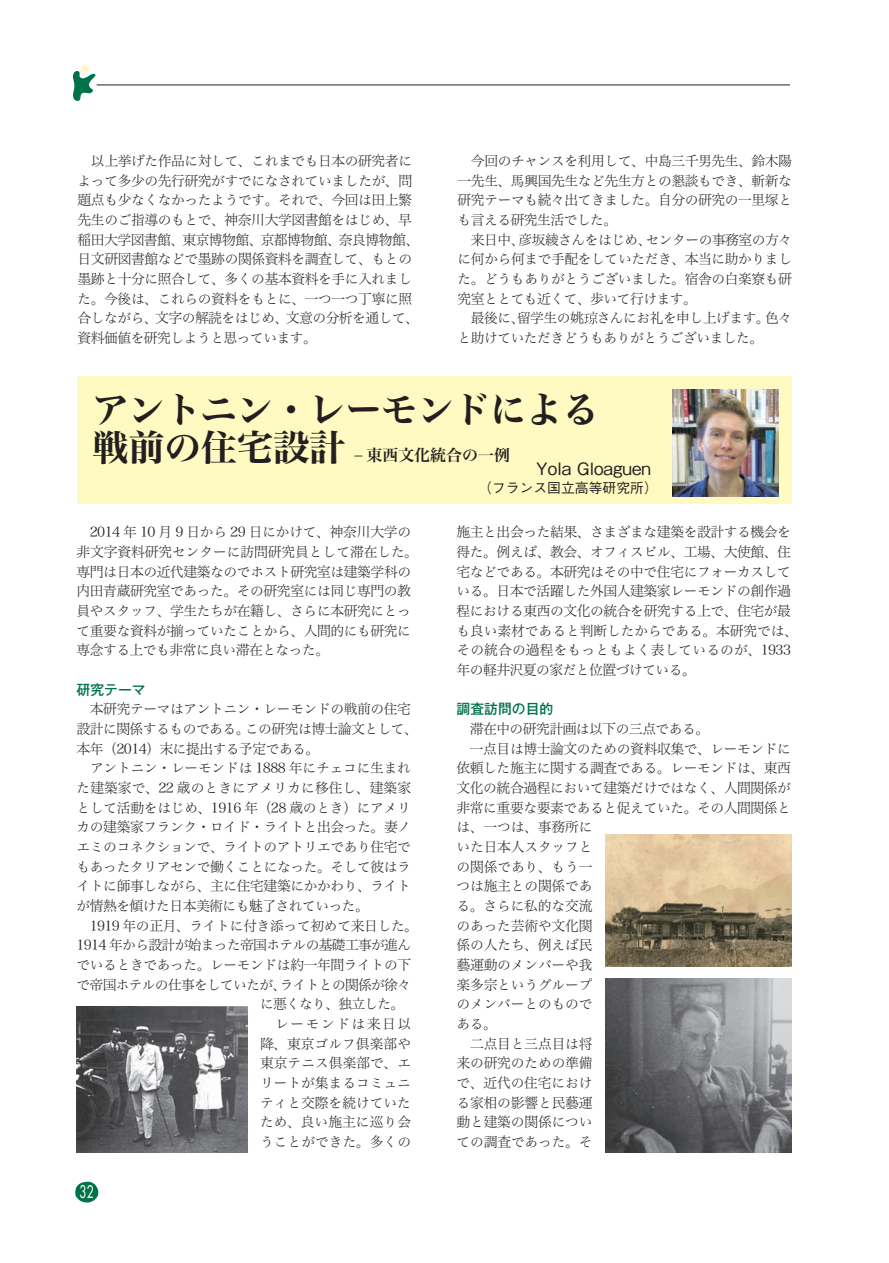
<style>
.page{position:relative;width:889px;height:1263px;background:#fff}
.page>*{position:absolute;margin:0;border:0;box-sizing:border-box;transform-origin:0 0}
.t1{font:36.15px/38.2px "Hira Min Std W7";color:#231f20}
.t2{font:500 16.95px "Gothic BBB Pr 6";color:#231f20}
.t3{font:16.95px "Futura Std";color:#fff;scale:.7 1}
.t4{font:15.9px "Hira Min Pro W6";color:#231f20}
.t5{font:13.8px/19.6px "Hira Min Std W2";letter-spacing:-.035em;color:#231f20}
.t6{font:13.8px "Hira Min Std W2";letter-spacing:-.005em;color:#231f20}
.t7{font:13.8px "Hira Min Std W2";letter-spacing:-.055em;color:#231f20}
.t8{font:13.8px "Hira Min Std W2";color:#231f20}
.t9{font:500 13.8px "Gothic BBB Pr 6";color:#231f20}
.t10{font:13.8px "Hira Min Std W2";letter-spacing:.105em;color:#231f20}
.t11{font:500 13.8px "Gothic MB101 Pro";color:#007249}
.s1{font-family:"Gothic MB101 Pro";font-weight:500;color:#007249}
</style>
<div class="page">
<hr style="left:97px;top:85px;width:693px;height:1px;background:#231f20">
<svg style="left:73px;top:65px;width:22px;height:36px"></svg>
<svg style="left:75px;top:1182px;width:23px;height:20px"></svg>
<svg style="left:584px;top:312px;width:13px;height:12px"></svg>
<img style="left:77px;top:1006px;width:170px;height:146px">
<img style="left:605px;top:834px;width:186px;height:133px">
<img style="left:605px;top:979px;width:186px;height:173px">
<div style="left:77px;top:376px;width:714px;height:128px;background:#fffac1"></div>
<img style="left:672px;top:389px;width:107px;height:108px">
<p class="t5" style="left:78px;top:150px;width:343px">　以上挙げた作品に対して、これまでも日本の研究者によって多少の先行研究がすでになされていましたが、問題点も少なくなかったようです。それで、今回は田上繁先生のご指導のもとで、神奈川大学図書館をはじめ、早稲田大学図書館、東京博物館、京都博物館、奈良博物館、日文研図書館などで墨跡の関係資料を調査して、もとの墨跡と十分に照合して、多くの基本資料を手に入れました。今後は、これらの資料をもとに、一つ一つ丁寧に照合しながら、文字の解読をはじめ、文意の分析を通して、資料価値を研究しようと思っています。</p>
<p class="t5" style="left:457px;top:150px;width:336px">　今回のチャンスを利用して、中島三千男先生、鈴木陽一先生、馬興国先生など先生方との懇談もでき、斬新な研究テーマも続々出てきました。自分の研究の一里塚とも言える研究生活でした。<br>　来日中、彦坂綾さんをはじめ、センターの事務室の方々に何から何まで手配をしていただき、本当に助かりました。どうもありがとうございました。宿舎の白楽寮も研究室ととても近くて、歩いて行けます。<br>　最後に、留学生の姚　さんにお礼を申し上げます。色々と助けていただきどうもありがとうございました。</p>
<p class="t1" style="left:92px;top:391px;width:507px">アントニン・レーモンドによる戦前の住宅設計</p>
<p class="t4" style="left:354px;top:441px;width:157px">– 東西文化統合の一例</p>
<p class="t2" style="left:536px;top:455px;width:116px">Yola Gloaguen</p>
<p class="t9" style="left:478px;top:477px;width:181px">（フランス国立高等研究所）</p>
<p class="t5" style="left:77px;top:522px;width:343px">　2014 年 10 月 9 日から 29 日にかけて、神奈川大学の非文字資料研究センターに訪問研究員として滞在した。専門は日本の近代建築なのでホスト研究室は建築学科の内田青蔵研究室であった。その研究室には同じ専門の教員やスタッフ、学生たちが在籍し、さらに本研究にとって重要な資料が揃っていたことから、人間的にも研究に専念する上でも非常に良い滞在となった。</p>
<p class="t11" style="left:77px;top:678px;width:71px">研究テーマ</p>
<p class="t5" style="left:77px;top:699px;width:336px">　本研究テーマはアントニン・レーモンドの戦前の住宅</p>
<p class="t5" style="left:77px;top:718px;width:343px">設計に関係するものである。この研究は博士論文として、</p>
<p class="t5" style="left:77px;top:738px;width:244px">本年（2014）末に提出する予定である。</p>
<p class="t5" style="left:77px;top:758px;width:336px">　アントニン・レーモンドは 1888 年にチェコに生まれ</p>
<p class="t8" style="left:77px;top:778px;width:336px">た建築家で、22 歳のときにアメリカに移住し、建築家</p>
<p class="t5" style="left:77px;top:797px;width:336px">として活動をはじめ、1916 年（28 歳のとき）にアメリ</p>
<p class="t5" style="left:77px;top:817px;width:336px">カの建築家フランク・ロイド・ライトと出会った。妻ノ</p>
<p class="t5" style="left:77px;top:836px;width:336px">エミのコネクションで、ライトのアトリエであり住宅で</p>
<p class="t5" style="left:77px;top:856px;width:336px">もあったタリアセンで働くことになった。そして彼はラ</p>
<p class="t5" style="left:77px;top:876px;width:336px">イトに師事しながら、主に住宅建築にかかわり、ライト</p>
<p class="t5" style="left:77px;top:895px;width:294px">が情熱を傾けた日本美術にも魅了されていった。</p>
<p class="t5" style="left:77px;top:915px;width:343px">　1919 年の正月、ライトに付き添って初めて来日した。</p>
<p class="t5" style="left:77px;top:935px;width:336px">1914 年から設計が始まった帝国ホテルの基礎工事が進ん</p>
<p class="t5" style="left:77px;top:954px;width:336px">でいるときであった。レーモンドは約一年間ライトの下</p>
<p class="t7" style="left:77px;top:975px;width:336px">で帝国ホテルの仕事をしていたが、ライトとの関係が徐々</p>
<p class="t7" style="left:260px;top:994px;width:146px">に悪くなり、独立した。</p>
<p class="t10" style="left:260px;top:1014px;width:153px">　レーモンドは来日以</p>
<p class="t6" style="left:260px;top:1034px;width:153px">降、東京ゴルフ倶楽部や</p>
<p class="t6" style="left:260px;top:1053px;width:153px">東京テニス倶楽部で、エ</p>
<p class="t6" style="left:260px;top:1073px;width:153px">リートが集まるコミュニ</p>
<p class="t6" style="left:260px;top:1093px;width:153px">ティと交際を続けていた</p>
<p class="t6" style="left:260px;top:1112px;width:153px">ため、良い施主に巡り会</p>
<p class="t6" style="left:260px;top:1132px;width:153px">うことができた。多くの</p>
<p class="t3" style="left:80px;top:1180px;width:22px">32</p>
<p class="t5" style="left:456px;top:522px;width:343px">施主と出会った結果、さまざまな建築を設計する機会を得た。例えば、教会、オフィスビル、工場、大使館、住宅などである。本研究はその中で住宅にフォーカスしている。日本で活躍した外国人建築家レーモンドの創作過程における東西の文化の統合を研究する上で、住宅が最も良い素材であると判断したからである。本研究では、その統合の過程をもっともよく表しているのが、1933年の軽井沢夏の家だと位置づけている。</p>
<p class="t5" style="left:456px;top:699px;width:336px"><span class="s1">調査訪問の目的<br></span>　滞在中の研究計画は以下の三点である。<br>　一点目は博士論文のための資料収集で、レーモンドに依頼した施主に関する調査である。レーモンドは、東西文化の統合過程において建築だけではなく、人間関係が非常に重要な要素であると促えていた。その人間関係とは、一つは、事務所に<br>いた日本人スタッフと<br>の関係であり、もう一<br>つは施主との関係であ<br>る。さらに私的な交流<br>のあった芸術や文化関<br>係の人たち、例えば民<br>藝運動のメンバーや我<br>楽多宗というグループ<br>のメンバーとのもので<br>ある。<br>　二点目と三点目は将<br>来の研究のための準備<br>で、近代の住宅におけ<br>る家相の影響と民藝運<br>動と建築の関係につい<br>ての調査であった。そ</p>
</div>
